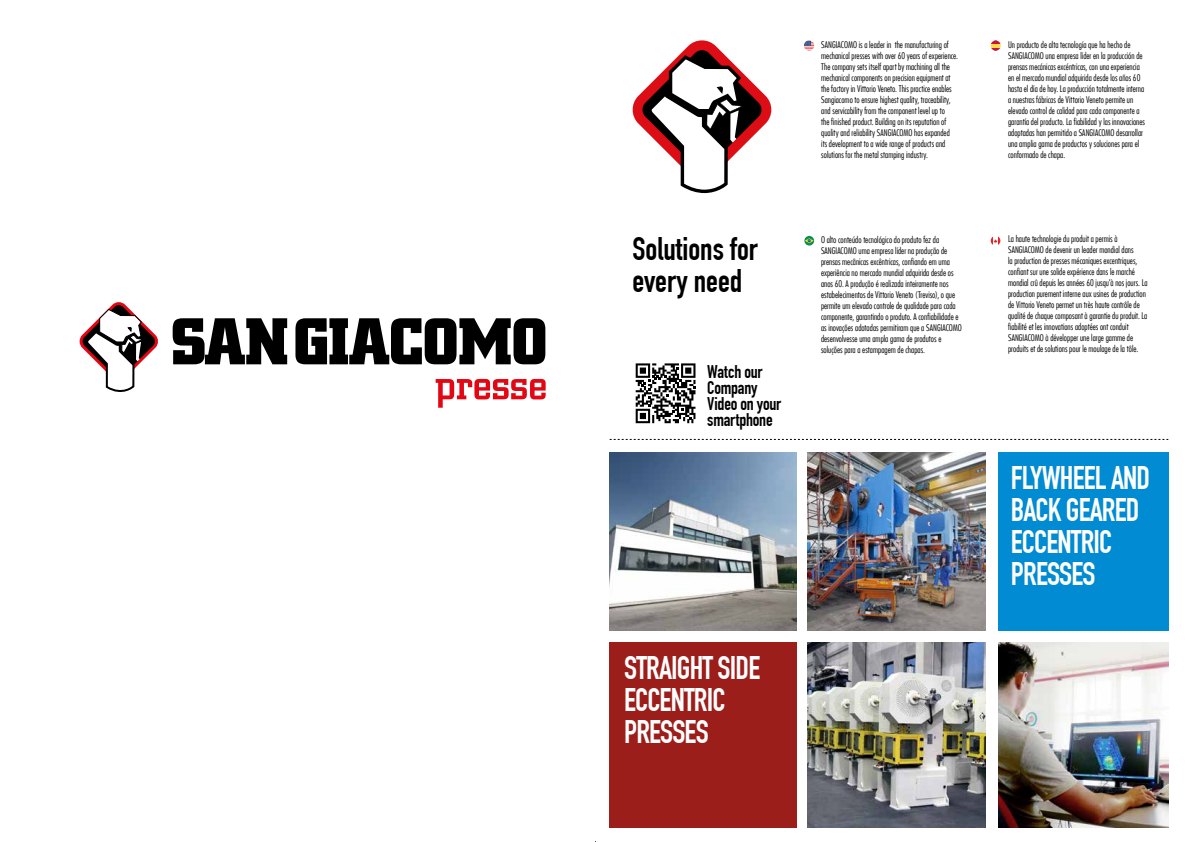
<style>
.page{position:relative;width:1191px;height:842px;background:#fff}
.page>*{position:absolute;margin:0;border:0;box-sizing:border-box;transform-origin:0 0}
.t1{font:32px/32px "DIN Engschrift LT";letter-spacing:-.025em;color:#fff}
.t2{font:32px/32px "DIN Engschrift LT";color:#000}
.t3{font:18px/16px "DIN Engschrift LT";letter-spacing:-.01em;color:#000}
.t4{font:300 condensed 9px/11px "Futura LT";color:#000}
</style>
<div class="page">
<svg style="left:632px;top:40px;width:139px;height:154px"></svg>
<img style="left:609px;top:452px;width:188px;height:179px">
<img style="left:807px;top:452px;width:179px;height:179px">
<svg style="left:609px;top:439px;width:559px;height:1px"></svg>
<div style="left:609px;top:642px;width:188px;height:186px;background:#9c1e1b"></div>
<div style="left:998px;top:452px;width:170px;height:179px;background:#008bd2"></div>
<img style="left:998px;top:642px;width:170px;height:186px">
<img style="left:807px;top:642px;width:179px;height:186px">
<svg style="left:635px;top:363px;width:60px;height:60px"></svg>
<svg style="left:79px;top:302px;width:79px;height:90px"></svg>
<svg style="left:173px;top:318px;width:114px;height:46px"></svg>
<svg style="left:295px;top:318px;width:250px;height:46px"></svg>
<svg style="left:436px;top:379px;width:109px;height:29px"></svg>
<svg style="left:990px;top:41px;width:10px;height:10px"></svg>
<svg style="left:804px;top:40px;width:10px;height:11px"></svg>
<svg style="left:804px;top:236px;width:10px;height:10px"></svg>
<svg style="left:805px;top:238px;width:8px;height:5px"></svg>
<svg style="left:990px;top:236px;width:10px;height:9px"></svg>
<h1 class="t2" style="left:632px;top:232px;width:127px">Solutions for every need</h1>
<h2 class="t3" style="left:707px;top:363px;width:75px">Watch our<br>Company<br>Video on your smartphone</h2>
<h1 class="t1" style="left:624px;top:652px;width:138px">STRAIGHT SIDE<br>ECCENTRIC<br>PRESSES</h1>
<p class="t4" style="left:821px;top:39px;width:138px">SANGIACOMO is a leader in the manufacturing of mechanical presses with over 60 years of experience.<br>The company sets itself apart by machining all the mechanical components on precision equipment at the factory in Vittorio Veneto. This practice enables Sangiacomo to ensure highest quality, traceability, and servicability from the component level up to<br>the finished product. Building on its reputation of quality and reliability SANGIACOMO has expanded its development to a wide range of products and solutions for the metal stamping industry.</p>
<p class="t4" style="left:1008px;top:39px;width:138px">Un producto de alta tecnología que ha hecho de SANGIACOMO una empresa líder en la producción de prensas mecánicas excéntricas, con una experiencia en el mercado mundial adquirida desde los años 60 hasta el día de hoy. La producción totalmente interna a nuestras fábricas de Vittorio Veneto permite un elevado control de calidad para cada componente a garantía del producto. La fiabilidad y las innovaciones adoptadas han permitido a SANGIACOMO desarrollar una amplia gama de productos y soluciones para el conformado de chapa.</p>
<p class="t4" style="left:821px;top:234px;width:142px">O alto conteúdo tecnológico do produto fez da SANGIACOMO uma empresa líder na produção de prensas mecânicas excêntricas, confiando em uma experiência no mercado mundial adquirida desde os anos 60. A produção é realizada inteiramente nos estabelecimentos de Vittorio Veneto (Treviso), o que permite um elevado controle de qualidade para cada componente, garantindo o produto. A confiabilidade e as inovações adotadas permitiram que a SANGIACOMO desenvolvesse uma ampla gama de produtos e soluções para a estampagem de chapas.</p>
<p class="t4" style="left:1008px;top:234px;width:141px">La haute technologie du produit a permis à SANGIACOMO de devenir un leader mondial dans<br>la production de presses mécaniques excentriques, confiant sur une solide expérience dans le marché mondial crû depuis les années 60 jusqu'à nos jours. La production purement interne aux usines de production de Vittorio Veneto permet un très haute contrôle de qualité de chaque composant à garantie du produit. La fiabilité et les innovations adoptées ont conduit SANGIACOMO à développer une large gamme de produits et de solutions pour le moulage de la tôle.</p>
<h1 class="t1" style="left:1011px;top:462px;width:141px">FLYWHEEL AND<br>BACK GEARED<br>ECCENTRIC<br>PRESSES</h1>
</div>
